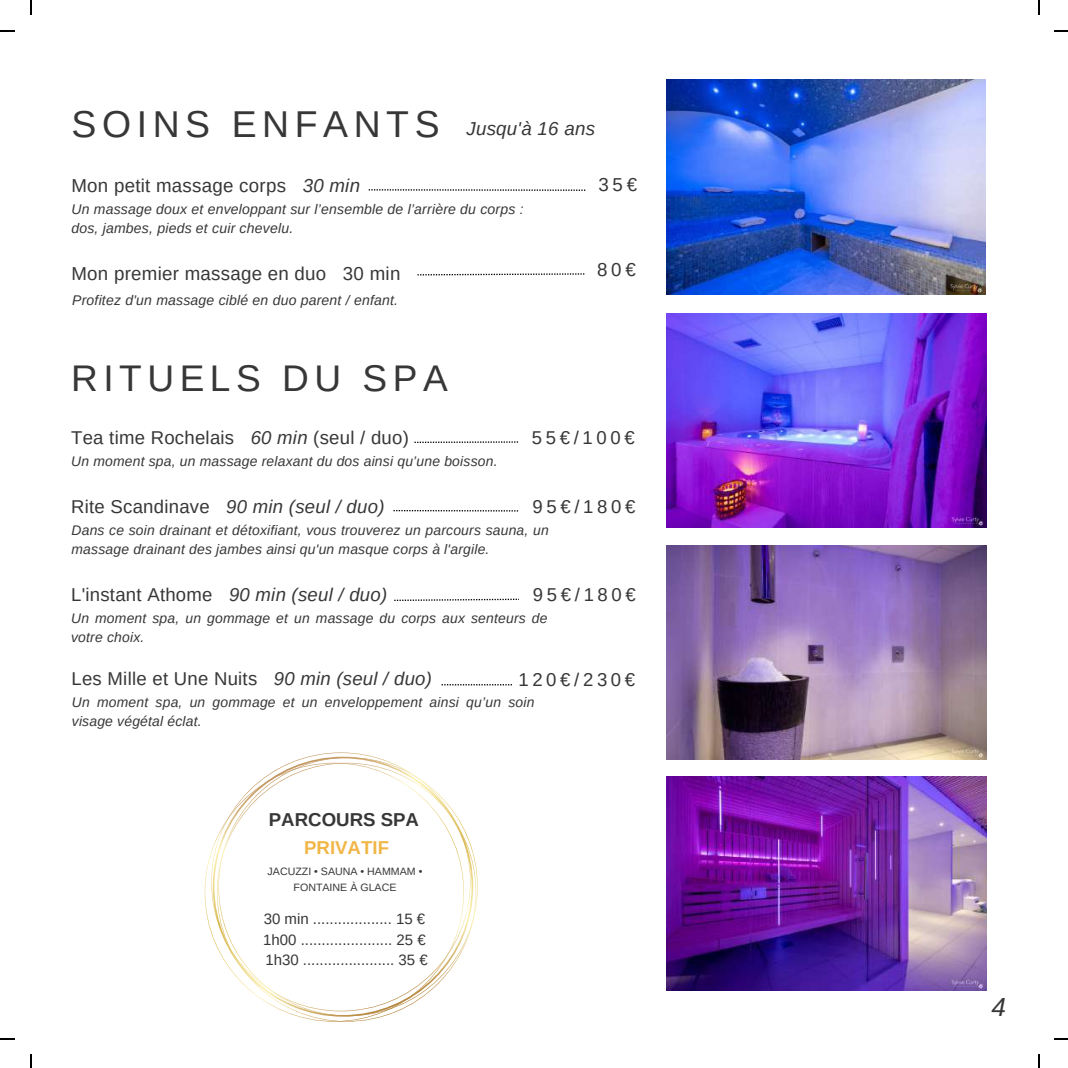
<style>
.page{position:relative;width:1068px;height:1068px;background:#fff}
.page>*{position:absolute;margin:0;border:0;box-sizing:border-box;transform-origin:0 0}
.t1{font:37.45px "Arimo";letter-spacing:.15em;color:#373738}
.t2{font:37.1px "Arimo";letter-spacing:.15em;color:#373738}
.t3{font:italic 26.25px "Arimo";color:#373738}
.t4{font:18.72px "Arimo";letter-spacing:.015em;color:#373738}
.t5{font:italic 18.72px "Arimo";letter-spacing:.015em;color:#373738}
.t6{font:700 18.72px "Arimo";color:#373738}
.t7{font:700 18.72px "Arimo";color:#f1b648}
.t8{font:18.55px "Arimo";letter-spacing:.015em;color:#373738}
.t9{font:italic 18.55px "Arimo";letter-spacing:.015em;color:#373738}
.t10{font:15.05px/20.5px "Arimo";color:#373738}
.t11{font:italic 14px/18.7px "Arimo";letter-spacing:.015em;color:#373738}
.t12{font:italic 13.83px/18.6px "Arimo";letter-spacing:.015em;color:#373738}
.t13{font:10.67px/15.9px "Arimo";color:#373738;text-align:center}
.s1{font-style:italic}
.s2{font-style:normal}
</style>
<div class="page">
<img style="left:666px;top:79px;width:319px;height:216px">
<img style="left:666px;top:314px;width:320px;height:213px">
<img style="left:666px;top:545px;width:320px;height:214px">
<img style="left:666px;top:776px;width:320px;height:214px">
<svg style="left:369px;top:189px;width:216px;height:2px"></svg>
<svg style="left:417px;top:273px;width:167px;height:2px"></svg>
<svg style="left:414px;top:441px;width:104px;height:2px"></svg>
<svg style="left:393px;top:510px;width:125px;height:1px"></svg>
<svg style="left:441px;top:684px;width:71px;height:1px"></svg>
<svg style="left:394px;top:598px;width:125px;height:3px"></svg>
<svg style="left:292px;top:756px;width:181px;height:191px"></svg>
<svg style="left:205px;top:762px;width:259px;height:259px"></svg>
<svg style="left:30px;top:0;width:2px;height:14px"></svg>
<svg style="left:0;top:30px;width:14px;height:2px"></svg>
<svg style="left:1038px;top:0;width:2px;height:14px"></svg>
<svg style="left:1054px;top:30px;width:14px;height:2px"></svg>
<svg style="left:30px;top:1054px;width:2px;height:14px"></svg>
<svg style="left:0;top:1038px;width:14px;height:2px"></svg>
<svg style="left:1038px;top:1054px;width:2px;height:14px"></svg>
<svg style="left:1054px;top:1038px;width:14px;height:2px"></svg>
<h1 class="t1" style="left:72px;top:103px;width:369px">SOINS ENFANTS</h1>
<h3 class="t4" style="left:71px;top:175px;width:290px">Mon petit massage corps <span class="s1">30 min</span></h3>
<h3 class="t5" style="left:466px;top:118px;width:130px">Jusqu'à 16 ans</h3>
<h3 class="t4" style="left:598px;top:174px;width:40px">35€</h3>
<p class="t11" style="left:71px;top:200px;width:454px">Un massage doux et enveloppant sur l’ensemble de l’arrière du corps : dos, jambes, pieds et cuir chevelu.</p>
<h3 class="t4" style="left:71px;top:263px;width:330px">Mon premier massage en duo 30 min</h3>
<p class="t11" style="left:72px;top:291px;width:327px">Profitez d'un massage ciblé en duo parent / enfant.</p>
<h3 class="t4" style="left:597px;top:259px;width:40px">80€</h3>
<h2 class="t2" style="left:71px;top:357px;width:378px">RITUELS DU SPA</h2>
<h3 class="t8" style="left:71px;top:427px;width:339px">Tea time Rochelais <span class="s1">60 min</span> (seul / duo)</h3>
<p class="t12" style="left:71px;top:452px;width:428px">Un moment spa, un massage relaxant du dos ainsi qu’une boisson.</p>
<h3 class="t9" style="left:71px;top:496px;width:315px"><span class="s2">Rite Scandinave</span> 90 min (seul / duo)</h3>
<h3 class="t8" style="left:532px;top:427px;width:104px">55€/100€</h3>
<h3 class="t8" style="left:532px;top:496px;width:104px">95€/180€</h3>
<p class="t12" style="left:71px;top:521px;width:479px">Dans ce soin drainant et détoxifiant, vous trouverez un parcours sauna, un massage drainant des jambes ainsi qu'un masque corps à l'argile.</p>
<h3 class="t8" style="left:71px;top:584px;width:317px">L'instant Athome <span class="s1">90 min (seul / duo)</span></h3>
<h3 class="t8" style="left:533px;top:584px;width:104px">95€/180€</h3>
<p class="t12" style="left:71px;top:609px;width:478px">Un moment spa, un gommage et un massage du corps aux senteurs de votre choix.</p>
<h3 class="t8" style="left:71px;top:668px;width:362px">Les Mille et Une Nuits <span class="s1">90 min (seul / duo)</span></h3>
<h3 class="t8" style="left:518px;top:669px;width:118px">120€/230€</h3>
<p class="t12" style="left:72px;top:693px;width:464px">Un moment spa, un gommage et un enveloppement ainsi qu’un soin visage végétal éclat.</p>
<h3 class="t6" style="left:269px;top:808px;width:152px">PARCOURS SPA</h3>
<h3 class="t7" style="left:304px;top:837px;width:86px">PRIVATIF</h3>
<p class="t13" style="left:267px;top:863px;width:156px">JACUZZI • SAUNA • HAMMAM •<br>FONTAINE À GLACE</p>
<p class="t10" style="left:263px;top:908px;width:166px">30 min ................... 15 €<br>1h00 ...................... 25 €<br>1h30 ...................... 35 €</p>
<h3 class="t3" style="left:991px;top:992px;width:16px">4</h3>
</div>
